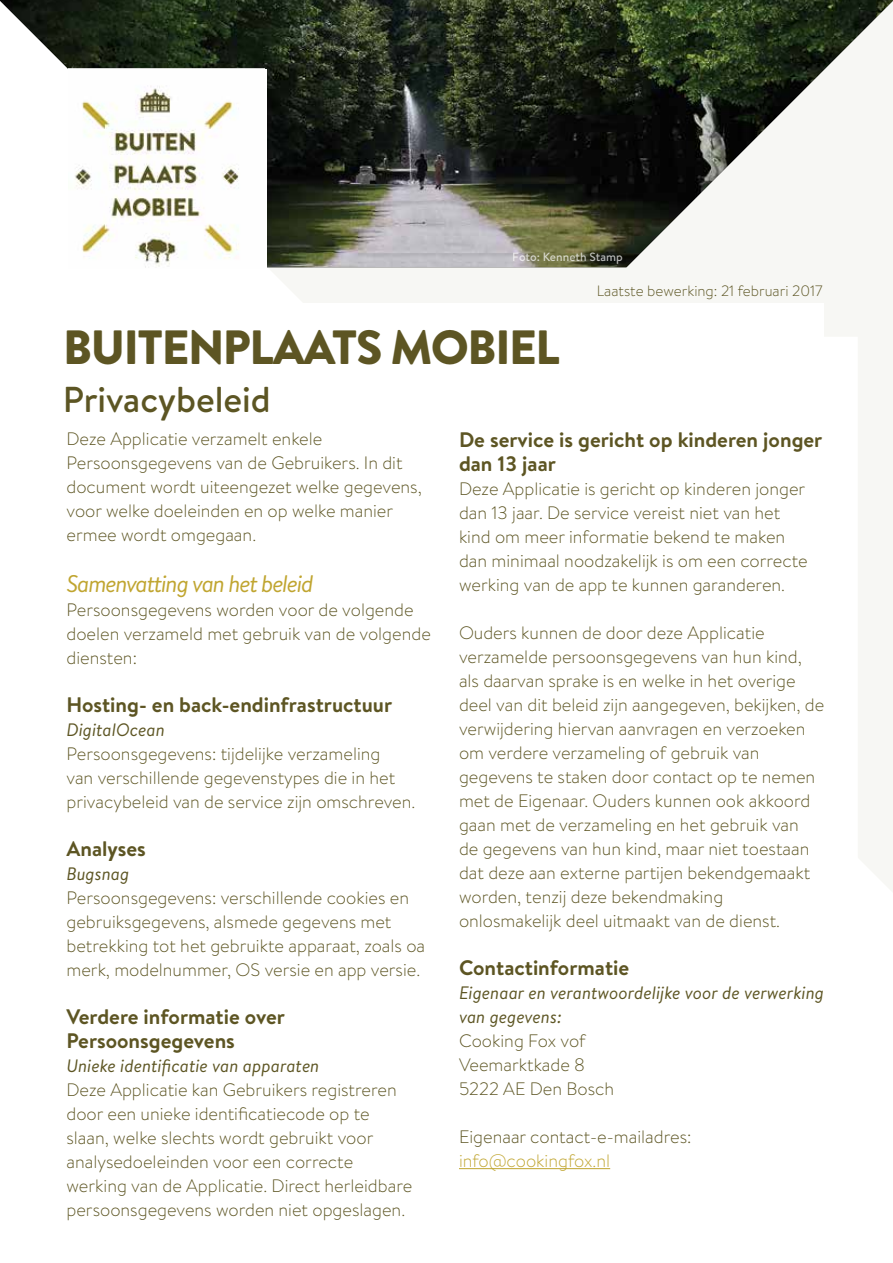
<style>
.page{position:relative;width:893px;height:1263px;background:#fff}
.page>*{position:absolute;margin:0;border:0;box-sizing:border-box;transform-origin:0 0}
.t1{font:900 48px "Brandon Text";letter-spacing:-.03em;color:#5d5523}
.t2{font:500 36px "Brandon Text";color:#5c5523}
.t3{font:italic 24px "Brandon Text";letter-spacing:-.05em;color:#c0a530}
.t4{font:700 21px/24px "Brandon Text";color:#5d5523}
.t5{font:300 18px/24px "Brandon Text";color:#5d5523}
.t6{font:italic 18px/24px "Brandon Text";color:#5d5523}
.t7{font:300 18px "Brandon Text";color:#c0a530}
.t8{font:300 15px "Brandon Text";color:#5c5523}
.t9{font:500 12px "Brandon Text";color:#fff}
</style>
<div class="page">
<div style="left:267px;top:267px;width:626px;height:625px;background:#f7f7f4"></div>
<img style="left:0;top:0;width:893px;height:267px">
<img style="left:68px;top:69px;width:197px;height:199px">
<svg style="left:267px;top:303px;width:591px;height:867px"></svg>
<hr style="left:459px;top:1168px;width:151px;height:1px;background:#c0a530">
<p class="t9" style="left:513px;top:248px;width:112px">Foto: Kenneth Stamp</p>
<p class="t8" style="left:597px;top:281px;width:227px">Laatste bewerking: 21 februari 2017</p>
<h1 class="t1" style="left:63px;top:313px;width:498px">BUITENPLAATS MOBIEL</h1>
<h2 class="t2" style="left:63px;top:374px;width:210px">Privacybeleid</h2>
<p class="t5" style="left:67px;top:426px;width:357px">Deze Applicatie verzamelt enkele Persoonsgegevens van de Gebruikers. In dit document wordt uiteengezet welke gegevens, voor welke doeleinden en op welke manier ermee wordt omgegaan.</p>
<h3 class="t3" style="left:67px;top:567px;width:248px">Samenvatting van het beleid</h3>
<p class="t5" style="left:67px;top:597px;width:366px">Persoonsgegevens worden voor de volgende doelen verzameld met gebruik van de volgende diensten:</p>
<p class="t4" style="left:67px;top:692px;width:327px">Hosting- en back-endinfrastructuur</p>
<p class="t6" style="left:67px;top:717px;width:100px">DigitalOcean</p>
<p class="t5" style="left:67px;top:741px;width:350px">Persoonsgegevens: tijdelijke verzameling<br>van verschillende gegevenstypes die in het privacybeleid van de service zijn omschreven.</p>
<p class="t4" style="left:67px;top:836px;width:81px">Analyses</p>
<p class="t6" style="left:67px;top:861px;width:64px">Bugsnag</p>
<p class="t5" style="left:67px;top:885px;width:360px">Persoonsgegevens: verschillende cookies en gebruiksgegevens, alsmede gegevens met betrekking tot het gebruikte apparaat, zoals oa merk, modelnummer, OS versie en app versie.</p>
<p class="t4" style="left:67px;top:1004px;width:220px">Verdere informatie over<br>Persoonsgegevens</p>
<p class="t6" style="left:67px;top:1053px;width:254px">Unieke identificatie van apparaten</p>
<p class="t5" style="left:67px;top:1077px;width:347px">Deze Applicatie kan Gebruikers registreren door een unieke identificatiecode op te slaan, welke slechts wordt gebruikt voor analysedoeleinden voor een correcte werking van de Applicatie. Direct herleidbare persoonsgegevens worden niet opgeslagen.</p>
<p class="t4" style="left:459px;top:427px;width:365px">De service is gericht op kinderen jonger dan 13 jaar</p>
<p class="t5" style="left:459px;top:476px;width:350px">Deze Applicatie is gericht op kinderen jonger dan 13 jaar. De service vereist niet van het kind om meer informatie bekend te maken dan minimaal noodzakelijk is om een correcte werking van de app te kunnen garanderen.</p>
<p class="t5" style="left:459px;top:620px;width:367px">Ouders kunnen de door deze Applicatie verzamelde persoonsgegevens van hun kind, als daarvan sprake is en welke in het overige deel van dit beleid zijn aangegeven, bekijken, de verwijdering hiervan aanvragen en verzoeken om verdere verzameling of gebruik van gegevens te staken door contact op te nemen met de Eigenaar. Ouders kunnen ook akkoord gaan met de verzameling en het gebruik van<br>de gegevens van hun kind, maar niet toestaan dat deze aan externe partijen bekendgemaakt worden, tenzij deze bekendmaking onlosmakelijk deel uitmaakt van de dienst.</p>
<p class="t4" style="left:459px;top:955px;width:172px">Contactinformatie</p>
<p class="t6" style="left:459px;top:980px;width:367px">Eigenaar en verantwoordelijke voor de verwerking van gegevens:</p>
<p class="t5" style="left:459px;top:1028px;width:157px">Cooking Fox vof<br>Veemarktkade 8<br>5222 AE Den Bosch</p>
<p class="t5" style="left:459px;top:1124px;width:234px">Eigenaar contact-e-mailadres:</p>
<p class="t7" style="left:459px;top:1148px;width:153px">info@cookingfox.nl</p>
</div>
